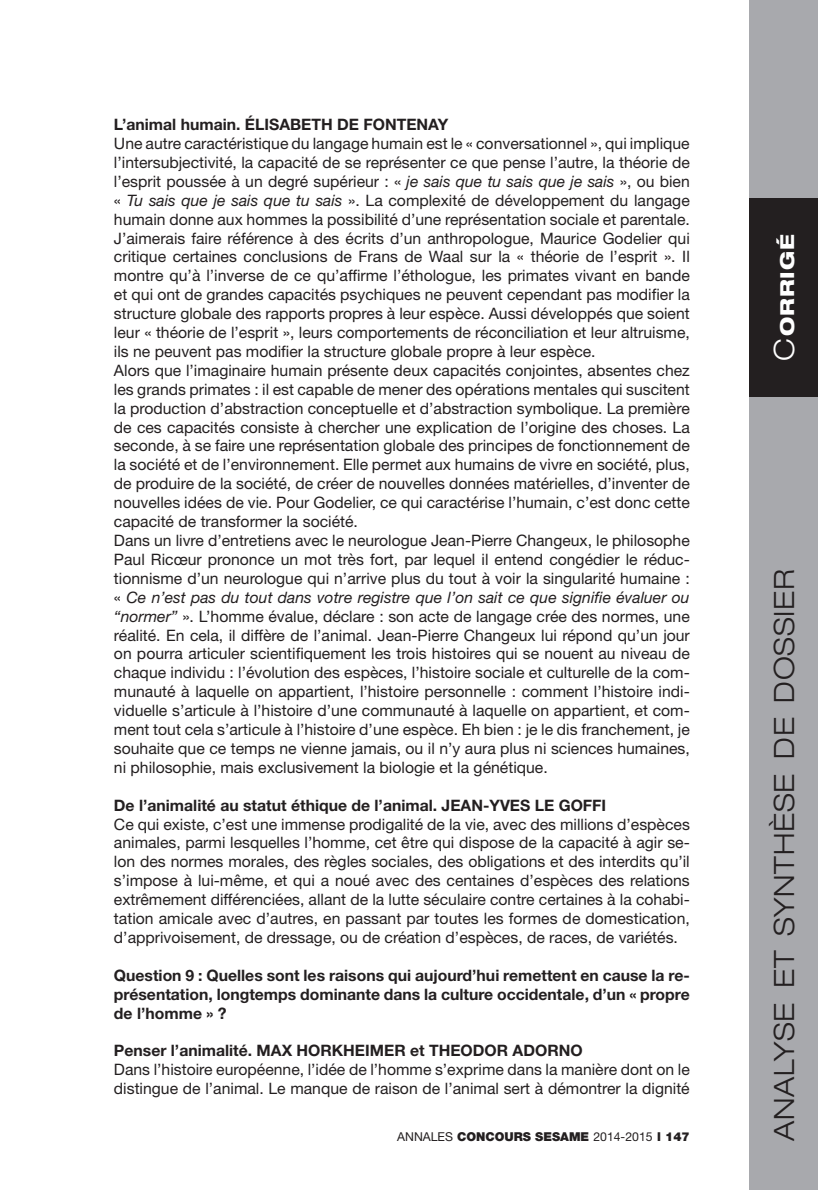
<style>
.page{position:relative;width:818px;height:1190px;background:#fff}
.page>*{position:absolute;margin:0;border:0;box-sizing:border-box;transform-origin:0 0}
.t1{font:300 expanded 28px "Helvetica Neue LT Std";letter-spacing:.03em;color:#231f20}
.t2{font:800 expanded 19.25px "Helvetica Neue LT Std";letter-spacing:.05em;color:#fff}
.t3{font:15.75px/18.9px "Helvetica Neue LT Std";color:#231f20}
.t4{font:700 15.75px/18.9px "Helvetica Neue LT Std";color:#231f20;text-align:justify}
.t5{font:900 12.25px "Helvetica Neue LT Std";color:#231f20}
.s1{font-style:italic}
.s2{font-weight:400}
.s3{font-weight:300;font-size:28px}
</style>
<div class="page">
<div style="left:749px;top:0;width:68px;height:1190px;background:#a8a9ad"></div>
<div style="left:749px;top:198px;width:68px;height:199px;background:#231f20"></div>
<p class="t4" style="left:114px;top:115px;width:336px">L’animal humain. ÉLISABETH DE FONTENAY</p>
<p class="t3" style="left:114px;top:134px;width:577px">Une autre caractéristique du langage humain est le « conversationnel », qui implique l’intersubjectivité, la capacité de se représenter ce que pense l’autre, la théorie de l’esprit poussée à un degré supérieur : « <span class="s1">je sais que tu sais que je sais</span> », ou bien « <span class="s1">Tu sais que je sais que tu sais</span> ». La complexité de développement du langage humain donne aux hommes la possibilité d’une représentation sociale et parentale.<br>J’aimerais faire référence à des écrits d’un anthropologue, Maurice Godelier qui critique certaines conclusions de Frans de Waal sur la « théorie de l’esprit ». Il montre qu’à l’inverse de ce qu’affirme l’éthologue, les primates vivant en bande et qui ont de grandes capacités psychiques ne peuvent cependant pas modifier la structure globale des rapports propres à leur espèce. Aussi développés que soient leur « théorie de l’esprit », leurs comportements de réconciliation et leur altruisme, ils ne peuvent pas modifier la structure globale propre à leur espèce.<br>Alors que l’imaginaire humain présente deux capacités conjointes, absentes chez les grands primates : il est capable de mener des opérations mentales qui suscitent la production d’abstraction conceptuelle et d’abstraction symbolique. La première de ces capacités consiste à chercher une explication de l’origine des choses. La seconde, à se faire une représentation globale des principes de fonctionnement de la société et de l’environnement. Elle permet aux humains de vivre en société, plus, de produire de la société, de créer de nouvelles données matérielles, d’inventer de nouvelles idées de vie. Pour Godelier, ce qui caractérise l’humain, c’est donc cette capacité de transformer la société.<br>Dans un livre d’entretiens avec le neurologue Jean-Pierre Changeux, le philosophe Paul Ricœur prononce un mot très fort, par lequel il entend congédier le réduc&shy;tionnisme d’un neurologue qui n’arrive plus du tout à voir la singularité humaine : « <span class="s1">Ce n’est pas du tout dans votre registre que l’on sait ce que signifie évaluer ou “normer”</span> ». L’homme évalue, déclare : son acte de langage crée des normes, une réalité. En cela, il diffère de l’animal. Jean-Pierre Changeux lui répond qu’un jour on pourra articuler scientifiquement les trois histoires qui se nouent au niveau de chaque individu : l’évolution des espèces, l’histoire sociale et culturelle de la com&shy;munauté à laquelle on appartient, l’histoire personnelle : comment l’histoire indi&shy;viduelle s’articule à l’histoire d’une communauté à laquelle on appartient, et com&shy;ment tout cela s’articule à l’histoire d’une espèce. Eh bien : je le dis franchement, je souhaite que ce temps ne vienne jamais, ou il n’y aura plus ni sciences humaines, ni philosophie, mais exclusivement la biologie et la génétique.</p>
<p class="t4" style="left:114px;top:795px;width:493px">De l’animalité au statut éthique de l’animal. JEAN-YVES LE GOFFI</p>
<p class="t3" style="left:114px;top:814px;width:577px;text-align:justify">Ce qui existe, c’est une immense prodigalité de la vie, avec des millions d’espèces animales, parmi lesquelles l’homme, cet être qui dispose de la capacité à agir se&shy;lon des normes morales, des règles sociales, des obligations et des interdits qu’il s’impose à lui-même, et qui a noué avec des centaines d’espèces des relations extrêmement différenciées, allant de la lutte séculaire contre certaines à la cohabi&shy;tation amicale avec d’autres, en passant par toutes les formes de domestication, d’apprivoisement, de dressage, ou de création d’espèces, de races, de variétés.</p>
<p class="t4" style="left:114px;top:965px;width:577px">Question 9 : Quelles sont les raisons qui aujourd’hui remettent en cause la re&shy;présentation, longtemps dominante dans la culture occidentale, d’un « propre de l’homme » ?</p>
<p class="t4" style="left:114px;top:1041px;width:470px">Penser l’animalité. MAX HORKHEIMER et THEODOR ADORNO</p>
<p class="t3" style="left:114px;top:1060px;width:577px">Dans l’histoire européenne, l’idée de l’homme s’exprime dans la manière dont on le distingue de l’animal. Le manque de raison de l’animal sert à démontrer la dignité</p>
<p class="t5" style="left:397px;top:1129px;width:294px"><span class="s2">ANNALES</span> CONCOURS SESAME <span class="s2">2014-2015</span> l 147</p>
<p class="t2" style="left:774px;top:361px;width:128px;rotate:-90deg"><span class="s3">C</span>ORRIGÉ</p>
<h1 class="t1" style="left:767px;top:1141px;width:574px;rotate:-90deg">ANALYSE ET SYNTHÈSE DE DOSSIER</h1>
</div>
